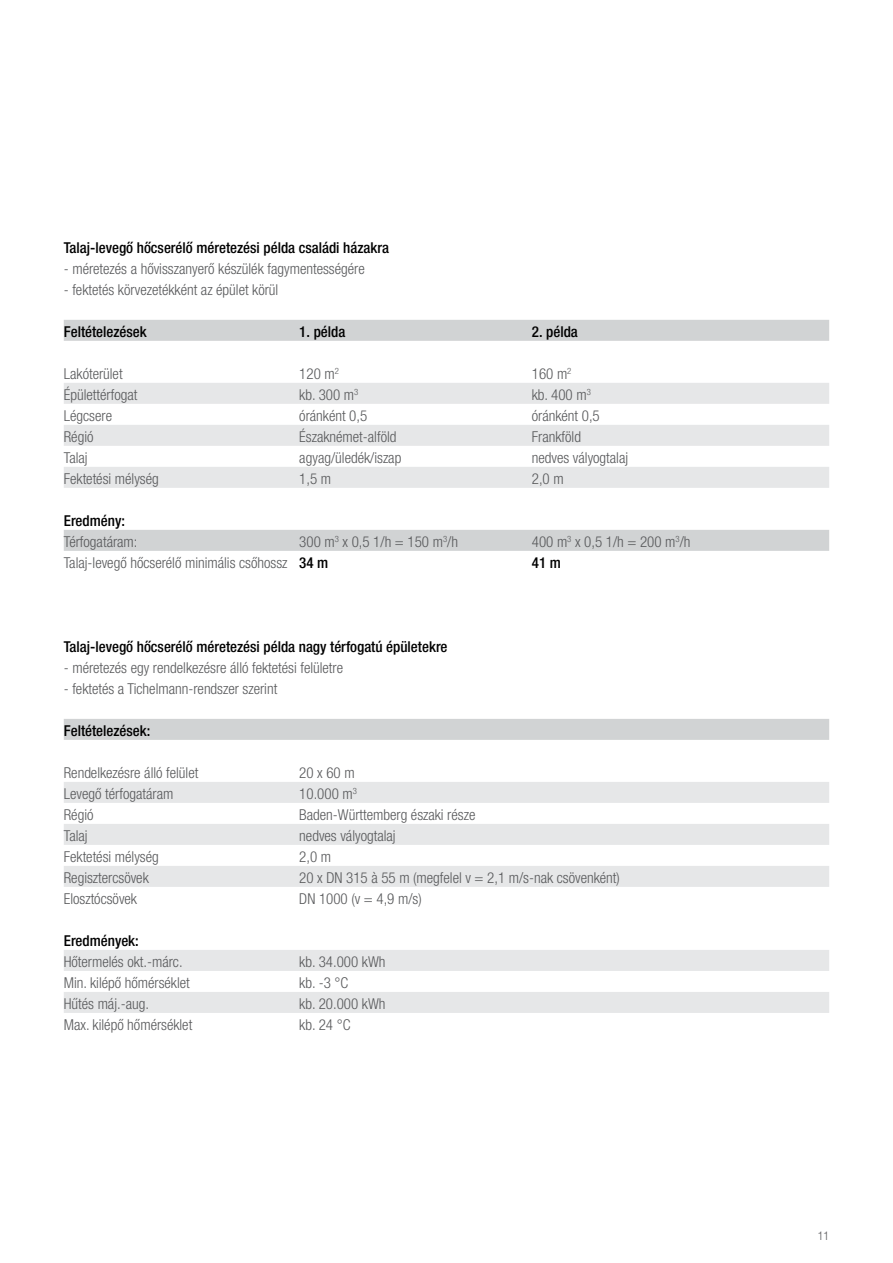
<style>
.page{position:relative;width:893px;height:1263px;background:#fff}
.page>*{position:absolute;margin:0;border:0;box-sizing:border-box;transform-origin:0 0}
.t1{font:300 condensed 15px "Helvetica Neue LT Com";color:#58595b}
.t2{font:500 condensed 15px "Helvetica Neue LT Com";color:#000}
.t3{font:300 condensed 12px "Helvetica Neue LT Com";color:#58595b}
.s1{font-weight:500;color:#000}
</style>
<div class="page">
<div style="left:64px;top:320px;width:765px;height:21px;background:#d1d3d4"></div>
<div style="left:64px;top:383px;width:765px;height:21px;background:#e6e7e8"></div>
<div style="left:64px;top:425px;width:765px;height:21px;background:#e6e7e8"></div>
<div style="left:64px;top:467px;width:765px;height:21px;background:#e6e7e8"></div>
<div style="left:64px;top:530px;width:765px;height:21px;background:#d1d3d4"></div>
<div style="left:64px;top:719px;width:765px;height:21px;background:#d1d3d4"></div>
<div style="left:64px;top:782px;width:765px;height:21px;background:#e6e7e8"></div>
<div style="left:64px;top:824px;width:765px;height:21px;background:#e6e7e8"></div>
<div style="left:64px;top:866px;width:765px;height:21px;background:#e6e7e8"></div>
<div style="left:64px;top:950px;width:765px;height:21px;background:#e6e7e8"></div>
<div style="left:64px;top:992px;width:765px;height:21px;background:#e6e7e8"></div>
<p class="t2" style="left:64px;top:238px;width:327px">Talaj-levegő hőcserélő méretezési példa családi házakra</p>
<p class="t1" style="left:64px;top:260px;width:302px">- méretezés a hővisszanyerő készülék fagymentességére</p>
<p class="t1" style="left:64px;top:281px;width:216px">- fektetés körvezetékként az épület körül</p>
<p class="t2" style="left:64px;top:322px;width:85px">Feltételezések</p>
<p class="t2" style="left:299px;top:322px;width:48px">1. példa</p>
<p class="t2" style="left:532px;top:322px;width:48px">2. példa</p>
<p class="t1" style="left:64px;top:365px;width:60px">Lakóterület</p>
<p class="t1" style="left:299px;top:365px;width:41px">120 m<sup>2</sup></p>
<p class="t1" style="left:532px;top:365px;width:41px">160 m<sup>2</sup></p>
<p class="t1" style="left:64px;top:386px;width:75px">Épülettérfogat</p>
<p class="t1" style="left:299px;top:386px;width:61px">kb. 300 m<sup>3</sup></p>
<p class="t1" style="left:532px;top:386px;width:61px">kb. 400 m<sup>3</sup></p>
<p class="t1" style="left:64px;top:407px;width:50px">Légcsere</p>
<p class="t1" style="left:299px;top:407px;width:69px">óránként 0,5</p>
<p class="t1" style="left:532px;top:407px;width:69px">óránként 0,5</p>
<p class="t1" style="left:64px;top:428px;width:31px">Régió</p>
<p class="t1" style="left:299px;top:428px;width:99px">Északnémet-alföld</p>
<p class="t1" style="left:532px;top:428px;width:51px">Frankföld</p>
<p class="t1" style="left:64px;top:449px;width:25px">Talaj</p>
<p class="t1" style="left:299px;top:449px;width:104px">agyag/üledék/iszap</p>
<p class="t1" style="left:532px;top:449px;width:98px">nedves vályogtalaj</p>
<p class="t1" style="left:64px;top:470px;width:97px">Fektetési mélység</p>
<p class="t1" style="left:299px;top:470px;width:33px">1,5 m</p>
<p class="t1" style="left:532px;top:470px;width:33px">2,0 m</p>
<p class="t2" style="left:64px;top:511px;width:63px">Eredmény:</p>
<p class="t1" style="left:64px;top:533px;width:75px">Térfogatáram:</p>
<p class="t1" style="left:299px;top:533px;width:160px">300 m<sup>3</sup> x 0,5 1/h = 150 m<sup>3</sup>/h</p>
<p class="t1" style="left:532px;top:533px;width:160px">400 m<sup>3</sup> x 0,5 1/h = 200 m<sup>3</sup>/h</p>
<p class="t1" style="left:64px;top:554px;width:266px">Talaj-levegő hőcserélő minimális csőhossz <span class="s1">34 m</span></p>
<p class="t2" style="left:532px;top:553px;width:31px">41 m</p>
<p class="t2" style="left:64px;top:637px;width:385px">Talaj-levegő hőcserélő méretezési példa nagy térfogatú épületekre</p>
<p class="t1" style="left:64px;top:659px;width:281px">- méretezés egy rendelkezésre álló fektetési felületre</p>
<p class="t1" style="left:64px;top:680px;width:215px">- fektetés a Tichelmann-rendszer szerint</p>
<p class="t2" style="left:64px;top:721px;width:88px">Feltételezések:</p>
<p class="t1" style="left:64px;top:764px;width:136px">Rendelkezésre álló felület</p>
<p class="t1" style="left:299px;top:764px;width:57px">20 x 60 m</p>
<p class="t1" style="left:64px;top:785px;width:111px">Levegő térfogatáram</p>
<p class="t1" style="left:299px;top:785px;width:59px">10.000 m<sup>3</sup></p>
<p class="t1" style="left:64px;top:806px;width:31px">Régió</p>
<p class="t1" style="left:299px;top:806px;width:178px">Baden-Württemberg északi része</p>
<p class="t1" style="left:64px;top:827px;width:25px">Talaj</p>
<p class="t1" style="left:299px;top:827px;width:98px">nedves vályogtalaj</p>
<p class="t1" style="left:64px;top:848px;width:97px">Fektetési mélység</p>
<p class="t1" style="left:299px;top:848px;width:33px">2,0 m</p>
<p class="t1" style="left:64px;top:869px;width:87px">Regisztercsövek</p>
<p class="t1" style="left:299px;top:869px;width:322px">20 x DN 315 à 55 m (megfelel v = 2,1 m/s-nak csövenként)</p>
<p class="t1" style="left:64px;top:890px;width:75px">Elosztócsövek</p>
<p class="t1" style="left:299px;top:890px;width:124px">DN 1000 (v = 4,9 m/s)</p>
<p class="t2" style="left:64px;top:931px;width:77px">Eredmények:</p>
<p class="t1" style="left:64px;top:953px;width:120px">Hőtermelés okt.-márc.</p>
<p class="t1" style="left:299px;top:953px;width:88px">kb. 34.000 kWh</p>
<p class="t1" style="left:64px;top:974px;width:128px">Min. kilépő hőmérséklet</p>
<p class="t1" style="left:299px;top:974px;width:50px">kb. -3 °C</p>
<p class="t1" style="left:64px;top:995px;width:87px">Hűtés máj.-aug.</p>
<p class="t1" style="left:299px;top:995px;width:88px">kb. 20.000 kWh</p>
<p class="t1" style="left:64px;top:1016px;width:130px">Max. kilépő hőmérséklet</p>
<p class="t1" style="left:299px;top:1016px;width:53px">kb. 24 °C</p>
<p class="t3" style="left:818px;top:1228px;width:13px">11</p>
</div>
